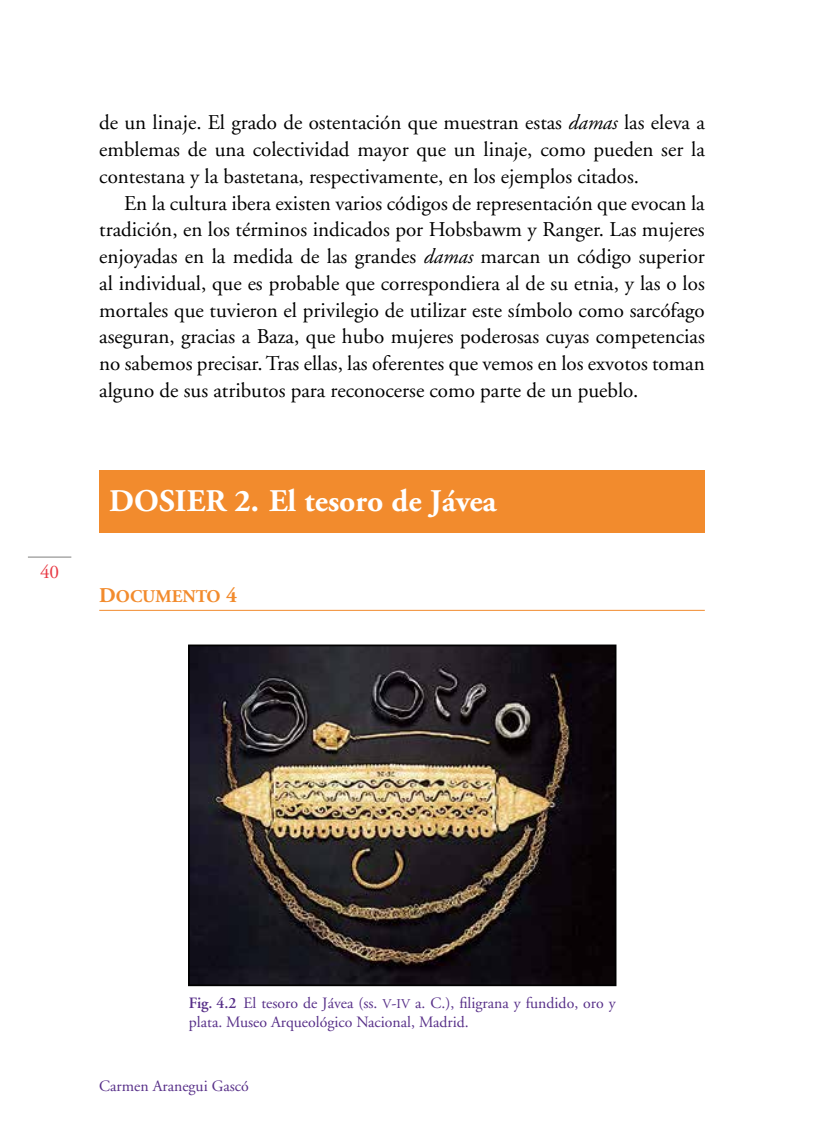
<style>
.page{position:relative;width:819px;height:1141px;background:#fff}
.page>*{position:absolute;margin:0;border:0;box-sizing:border-box;transform-origin:0 0}
.t1{font:700 31.5px "Adobe Garamond";color:#fff}
.t2{font:21px/26.8px "Adobe Garamond";color:#000;text-align:justify}
.t3{font:19.25px "Adobe Garamond Regular SC850";color:#e83843}
.t4{font:17.85px "Adobe Garamond Bold SC850";color:#f28b2d}
.t5{font:15.75px/18.9px "Adobe Garamond";color:#572f88}
.s1{font-style:italic}
.s2{font-size:21px}
.s3{font-weight:600}
.s4{font-family:"Adobe Garamond Regular SC850";font-size:13.47px}
.s5{font-family:"Adobe Garamond Regular SC850"}
</style>
<div class="page">
<hr style="left:28px;top:556px;width:43px;height:2px;background:#9d9d9c">
<div style="left:99px;top:470px;width:605px;height:63px;background:#f28b2d"></div>
<hr style="left:99px;top:610px;width:605px;height:1px;background:#f28b2d">
<img style="left:191px;top:648px;width:422px;height:335px">
<div style="left:188px;top:645px;width:428px;height:341px;border:2px solid #000"></div>
<p class="t3" style="left:40px;top:561px;width:21px">40</p>
<p class="t2" style="left:99px;top:110px;width:607px">de un linaje. El grado de ostentación que muestran estas <span class="s1">damas</span> las eleva a emblemas de una colectividad mayor que un linaje, como pueden ser la contestana y la bastetana, respectivamente, en los ejemplos citados.</p>
<p class="t2" style="left:99px;top:190px;width:607px;text-indent:25px">En la cultura ibera existen varios códigos de representación que evocan la tradición, en los términos indicados por Hobsbawm y Ranger. Las mujeres enjoyadas en la medida de las grandes <span class="s1">damas</span> marcan un código superior al individual, que es probable que correspondiera al de su etnia, y las o los mortales que tuvieron el privilegio de utilizar este símbolo como sarcófago aseguran, gracias a Baza, que hubo mujeres poderosas cuyas competencias no sabemos precisar. Tras ellas, las oferentes que vemos en los exvotos toman alguno de sus atributos para reconocerse como parte de un pueblo.</p>
<h1 class="t1" style="left:109px;top:484px;width:389px">DOSIER 2. El tesoro de Jávea</h1>
<p class="t4" style="left:99px;top:587px;width:139px"><span class="s2">D</span>OCUMENTO <span class="s2">4</span></p>
<p class="t5" style="left:189px;top:994px;width:428px"><span class="s3">Fig. 4.2</span> El tesoro de Jávea (ss. <span class="s4">v</span><span class="s5">-</span><span class="s4">iv</span> a. C.), filigrana y fundido, oro y plata. Museo Arqueológico Nacional, Madrid.</p>
<p class="t5" style="left:99px;top:1077px;width:151px">Carmen Aranegui Gascó</p>
</div>
